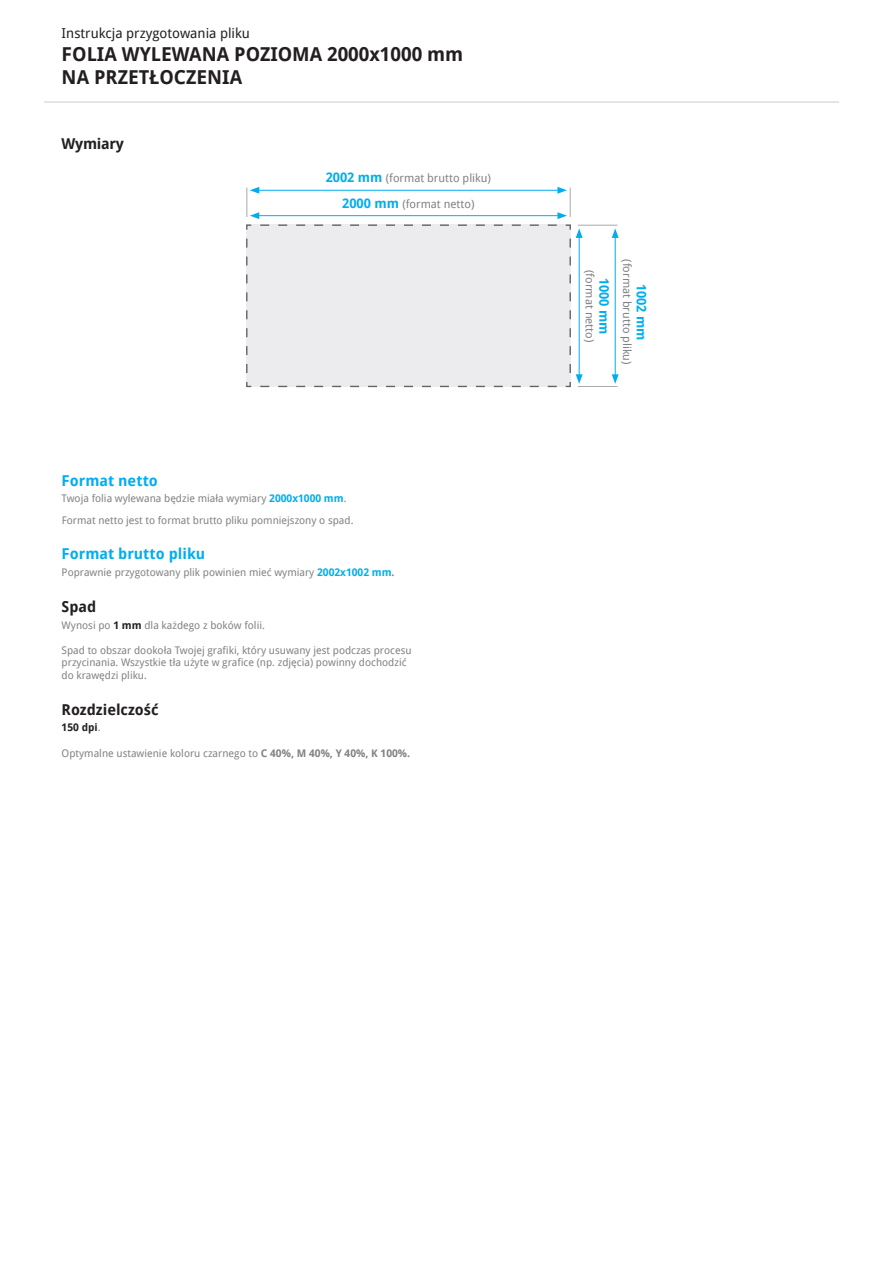
<style>
.page{position:relative;width:893px;height:1263px;background:#fff}
.page>*{position:absolute;margin:0;border:0;box-sizing:border-box;transform-origin:0 0}
.t1{font:700 19.2px/23px "Droid Sans";color:#231f20}
.t2{font:700 15px "Droid Sans";color:#00aeef}
.t3{font:700 15px "Droid Sans";color:#231f20}
.t4{font:700 15px "Droid Sans";letter-spacing:-.02em;color:#231f20}
.t5{font:13.65px "Droid Sans";color:#231f20}
.t6{font:700 13.05px "Droid Sans";color:#00aeef}
.t7{font:11.4px "Droid Sans";color:#808285}
.t8{font:10.5px/12.6px "Droid Sans";color:#808285}
.t9{font:700 10.5px "Droid Sans";color:#231f20}
.s1{font-weight:700;font-size:13.05px;color:#00aeef}
.s2{font-weight:700;color:#00aeef}
.s3{font-weight:700}
.s4{font-weight:700;color:#231f20}
.s5{font-weight:400;color:#808285}
</style>
<div class="page">
<hr style="left:44px;top:101px;width:795px;height:2px;background:#dcdddf">
<hr style="left:615px;top:236px;width:1px;height:141px;background:#00aeef">
<svg style="left:612px;top:228px;width:7px;height:10px"></svg>
<svg style="left:612px;top:374px;width:7px;height:10px"></svg>
<hr style="left:578px;top:386px;width:39px;height:1px;background:#a8a9ad">
<hr style="left:578px;top:225px;width:39px;height:1px;background:#a8a9ad">
<svg style="left:246px;top:187px;width:337px;height:200px"></svg>
<h3 class="t5" style="left:62px;top:24px;width:190px">Instrukcja przygotowania pliku</h3>
<h1 class="t1" style="left:62px;top:42px;width:403px">FOLIA WYLEWANA POZIOMA 2000x1000 mm<br>NA PRZETŁOCZENIA</h1>
<h2 class="t4" style="left:62px;top:133px;width:64px">Wymiary</h2>
<p class="t7" style="left:326px;top:170px;width:167px"><span class="s1">2002 mm</span> (format brutto pliku)</p>
<p class="t7" style="left:342px;top:196px;width:134px"><span class="s1">2000 mm</span> (format netto)</p>
<h2 class="t2" style="left:62px;top:470px;width:98px">Format netto</h2>
<p class="t8" style="left:62px;top:488px;width:293px;line-height:21.1px">Twoja folia wylewana będzie miała wymiary <span class="s2">2000x1000 mm</span>.<br>Format netto jest to format brutto pliku pomniejszony o spad.</p>
<h2 class="t2" style="left:62px;top:543px;width:145px">Format brutto pliku</h2>
<p class="t8" style="left:62px;top:566px;width:334px">Poprawnie przygotowany plik powinien mieć wymiary <span class="s2">2002x1002 mm</span><span class="s3">.</span></p>
<h2 class="t3" style="left:62px;top:596px;width:36px">Spad</h2>
<p class="t8" style="left:62px;top:618px;width:205px">Wynosi po <span class="s4">1 mm</span> dla każdego z boków folii.</p>
<p class="t8" style="left:62px;top:643px;width:351px">Spad to obszar dookoła Twojej grafiki, który usuwany jest podczas procesu przycinania. Wszystkie tła użyte w grafice (np. zdjęcia) powinny dochodzić do krawędzi pliku.</p>
<h2 class="t3" style="left:62px;top:698px;width:98px">Rozdzielczość</h2>
<p class="t9" style="left:62px;top:720px;width:40px">150 dpi<span class="s5">.</span></p>
<p class="t8" style="left:62px;top:746px;width:350px">Optymalne ustawienie koloru czarnego to <span class="s3">C 40%, M 40%, Y 40%, K 100%.</span></p>
<p class="t7" style="left:598px;top:270px;width:74px;rotate:90deg">(format netto)</p>
<p class="t6" style="left:613px;top:278px;width:58px;rotate:90deg">1000 mm</p>
<p class="t7" style="left:635px;top:259px;width:107px;rotate:90deg">(format brutto pliku)</p>
<p class="t6" style="left:651px;top:283px;width:58px;rotate:90deg">1002 mm</p>
</div>
